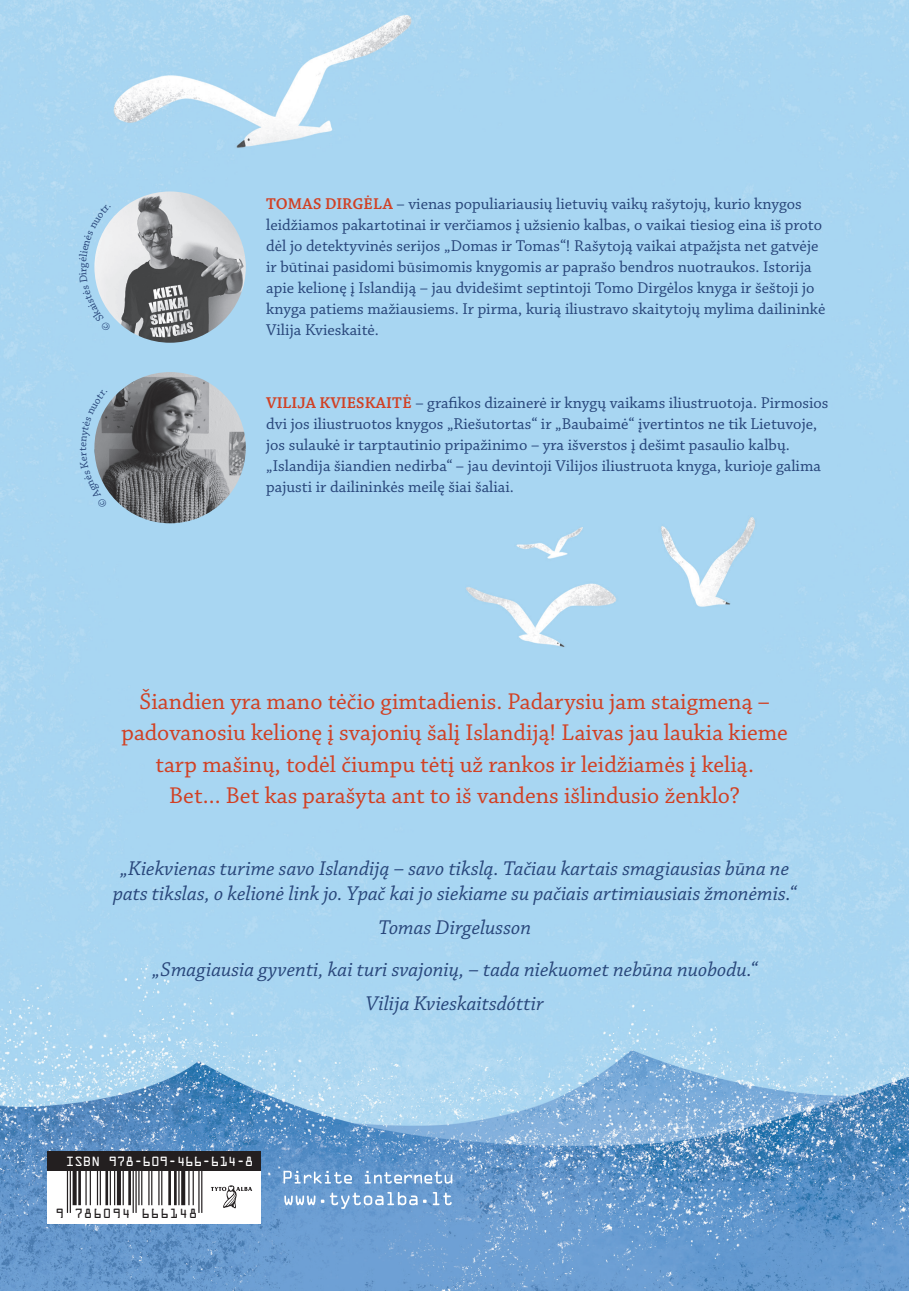
<style>
.page{position:relative;width:909px;height:1291px;background:#fff}
.page>*{position:absolute;margin:0;border:0;box-sizing:border-box;transform-origin:0 0}
.t1{font:24px/31.5px "Chaparral Pro";color:#d14023;text-align:center}
.t2{font:italic 21px/25.2px "Chaparral Pro";color:#28467a;text-align:center}
.t3{font:16.5px/21px "Chaparral Pro";color:#28467a}
.t4{font:12px "OCRA Std";letter-spacing:-.01em;color:#fff}
.t5{font:12px "OCRA Std";letter-spacing:.07em;color:#231f20}
.s1{font-weight:600;color:#d14023}
</style>
<div class="page">
<img style="left:0;top:0;width:908px;height:1291px">
<div style="left:47px;top:1152px;width:213px;height:71px;background:#fff"></div>
<hr style="left:67px;top:1152px;width:1px;height:61px;background:#231f20">
<hr style="left:70px;top:1152px;width:1px;height:61px;background:#231f20">
<svg style="left:73px;top:1171px;width:4px;height:34px"></svg>
<hr style="left:78px;top:1152px;width:3px;height:53px;background:#231f20">
<hr style="left:85px;top:1152px;width:2px;height:53px;background:#231f20">
<hr style="left:90px;top:1152px;width:1px;height:53px;background:#231f20">
<hr style="left:97px;top:1152px;width:1px;height:53px;background:#231f20">
<hr style="left:100px;top:1152px;width:1px;height:53px;background:#231f20">
<hr style="left:105px;top:1152px;width:3px;height:53px;background:#231f20">
<hr style="left:110px;top:1152px;width:1px;height:53px;background:#231f20">
<hr style="left:114px;top:1152px;width:1px;height:53px;background:#231f20">
<hr style="left:117px;top:1152px;width:4px;height:53px;background:#231f20">
<hr style="left:122px;top:1152px;width:2px;height:53px;background:#231f20">
<hr style="left:128px;top:1152px;width:3px;height:53px;background:#231f20">
<hr style="left:132px;top:1152px;width:2px;height:61px;background:#231f20">
<hr style="left:135px;top:1152px;width:2px;height:61px;background:#231f20">
<hr style="left:138px;top:1152px;width:1px;height:53px;background:#231f20">
<hr style="left:141px;top:1152px;width:1px;height:53px;background:#231f20">
<hr style="left:148px;top:1152px;width:1px;height:53px;background:#231f20">
<hr style="left:151px;top:1152px;width:1px;height:53px;background:#231f20">
<hr style="left:158px;top:1152px;width:1px;height:53px;background:#231f20">
<hr style="left:161px;top:1152px;width:1px;height:53px;background:#231f20">
<hr style="left:168px;top:1152px;width:3px;height:53px;background:#231f20">
<hr style="left:174px;top:1152px;width:3px;height:53px;background:#231f20">
<hr style="left:178px;top:1152px;width:1px;height:53px;background:#231f20">
<svg style="left:181px;top:1171px;width:4px;height:34px"></svg>
<hr style="left:188px;top:1152px;width:1px;height:53px;background:#231f20">
<hr style="left:192px;top:1152px;width:2px;height:53px;background:#231f20">
<hr style="left:198px;top:1152px;width:1px;height:61px;background:#231f20">
<hr style="left:201px;top:1152px;width:1px;height:61px;background:#231f20">
<div style="left:47px;top:1151px;width:214px;height:20px;background:#231f20"></div>
<svg style="left:211px;top:1185px;width:41px;height:24px"></svg>
<svg style="left:284px;top:1192px;width:167px;height:17px;background:#88afd9"></svg>
<svg style="left:283px;top:1171px;width:169px;height:12px;background:#8ab1d9"></svg>
<img style="left:94px;top:372px;width:152px;height:151px;border-radius:76px">
<img style="left:94px;top:191px;width:152px;height:152px;border-radius:76px">
<svg style="left:79px;top:205px;width:32px;height:126px;background:#badcf1"></svg>
<svg style="left:80px;top:390px;width:27px;height:118px;background:#9ec2d8"></svg>
<p class="t3" style="left:266px;top:194px;width:560px"><span class="s1">TOMAS DIRGĖLA</span> – vienas populiariausių lietuvių vaikų rašytojų, kurio knygos leidžiamos pakartotinai ir verčiamos į užsienio kalbas, o vaikai tiesiog eina iš proto dėl jo detektyvinės serijos „Domas ir Tomas“! Rašytoją vaikai atpažįsta net gatvėje ir būtinai pasidomi būsimomis knygomis ar paprašo bendros nuotraukos. Istorija apie kelionę į Islandiją – jau dvidešimt septintoji Tomo Dirgėlos knyga ir šeštoji jo knyga patiems mažiausiems. Ir pirma, kurią iliustravo skaitytojų mylima dailininkė Vilija Kvieskaitė.</p>
<p class="t3" style="left:266px;top:393px;width:563px"><span class="s1">VILIJA KVIESKAITĖ</span> – grafikos dizainerė ir knygų vaikams iliustruotoja. Pirmosios dvi jos iliustruotos knygos „Riešutortas“ ir „Baubaimė“ įvertintos ne tik Lietuvoje, jos sulaukė ir tarptautinio pripažinimo – yra išverstos į dešimt pasaulio kalbų. „Islandija šiandien nedirba“ – jau devintoji Vilijos iliustruota knyga, kurioje galima pajusti ir dailininkės meilę šiai šaliai.</p>
<p class="t1" style="left:121px;top:686px;width:667px">Šiandien yra mano tėčio gimtadienis. Padarysiu jam staigmeną – padovanosiu kelionę į svajonių šalį Islandiją! Laivas jau laukia kieme tarp mašinų, todėl čiumpu tėtį už rankos ir leidžiamės į kelią.<br>Bet... Bet kas parašyta ant to iš vandens išlindusio ženklo?</p>
<p class="t2" style="left:113px;top:857px;width:684px">„Kiekvienas turime savo Islandiją – savo tikslą. Tačiau kartais smagiausias būna ne pats tikslas, o kelionė link jo. Ypač kai jo siekiame su pačiais artimiausiais žmonėmis.“</p>
<p class="t2" style="left:152px;top:907px;width:606px;line-height:42.2px">Tomas Dirgelusson<br>„Smagiausia gyventi, kai turi svajonių, – tada niekuomet nebūna nuobodu.“</p>
<p class="t2" style="left:365px;top:991px;width:179px">Vilija Kvieskaitsdóttir</p>
<p class="t4" style="left:66px;top:1156px;width:189px">ISBN 978-609-466-614-8</p>
<p class="t5" style="left:56px;top:1208px;width:143px">9 786094 666148</p>
</div>
